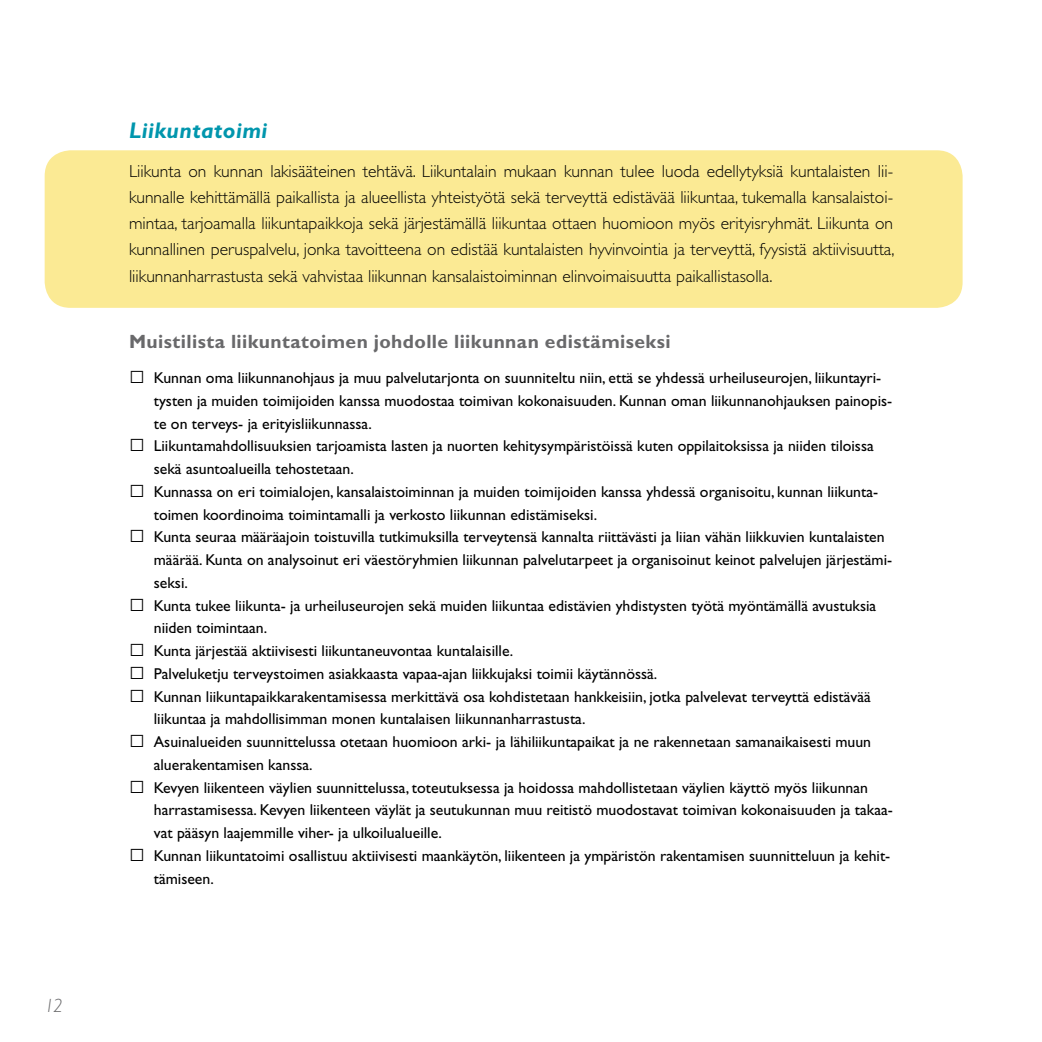
<style>
.page{position:relative;width:1042px;height:1042px;background:#fff}
.page>*{position:absolute;margin:0;border:0;box-sizing:border-box;transform-origin:0 0}
.t1{font:italic 700 22.75px "Gill Sans";letter-spacing:.02em;color:#0096ad}
.t2{font:700 19.25px "Gill Sans";letter-spacing:.02em;color:#69696b}
.t3{font:italic 300 19.25px "Gill Sans";color:#69696b}
.t4{font:300 17.5px/26.2px "Gill Sans";color:#000;text-align:justify}
.t5{font:15.75px/22.8px "Gill Sans";color:#000}
.s1{font-family:"Arial";font-size:26.25px}
</style>
<div class="page">
<div style="left:45px;top:150px;width:917px;height:158px;background:#fbea94;border-radius:26px"></div>
<p class="t3" style="left:45px;top:994px;width:20px">12</p>
<h1 class="t1" style="left:129px;top:117px;width:140px">Liikuntatoimi</h1>
<p class="t4" style="left:129px;top:158px;width:767px">Liikunta on kunnan lakisääteinen tehtävä. Liikuntalain mukaan kunnan tulee luoda edellytyksiä kuntalaisten lii&shy;kunnalle kehittämällä paikallista ja alueellista yhteistyötä sekä terveyttä edistävää liikuntaa, tukemalla kansalaistoi&shy;mintaa, tarjoamalla liikuntapaikkoja sekä järjestämällä liikuntaa ottaen huomioon myös erityisryhmät. Liikunta on kunnallinen peruspalvelu, jonka tavoitteena on edistää kuntalaisten hyvinvointia ja terveyttä, fyysistä aktiivisuutta, liikunnanharrastusta sekä vahvistaa liikunnan kansalaistoiminnan elinvoimaisuutta paikallistasolla.</p>
<p class="t2" style="left:129px;top:330px;width:543px">M uistilista liikuntatoimen johdolle liikunnan edistämiseksi</p>
<p class="t5" style="left:154px;top:366px;width:740px;text-indent:-25px"><span class="s1">□</span> Kunnan oma liikunnanohjaus ja muu palvelutarjonta on suunniteltu niin, että se yhdessä urheiluseurojen, liikuntayri&shy;tysten ja muiden toimijoiden kanssa muodostaa toimivan kokonaisuuden. Kunnan oman liikunnanohjauksen painopis&shy;te on terveys- ja erityisliikunnassa.</p>
<p class="t5" style="left:154px;top:435px;width:721px;text-indent:-25px"><span class="s1">□</span> Liikuntamahdollisuuksien tarjoamista lasten ja nuorten kehitysympäristöissä kuten oppilaitoksissa ja niiden tiloissa sekä asuntoalueilla tehostetaan.</p>
<p class="t5" style="left:154px;top:480px;width:726px;text-indent:-25px"><span class="s1">□</span> Kunnassa on eri toimialojen, kansalaistoiminnan ja muiden toimijoiden kanssa yhdessä organisoitu, kunnan liikunta&shy;toimen koordinoima toimintamalli ja verkosto liikunnan edistämiseksi.</p>
<p class="t5" style="left:154px;top:526px;width:740px;text-indent:-25px"><span class="s1">□</span> Kunta seuraa määräajoin toistuvilla tutkimuksilla terveytensä kannalta riittävästi ja liian vähän liikkuvien kuntalaisten määrää. Kunta on analysoinut eri väestöryhmien liikunnan palvelutarpeet ja organisoinut keinot palvelujen järjestämi&shy;seksi.</p>
<p class="t5" style="left:154px;top:594px;width:724px;text-indent:-25px"><span class="s1">□</span> Kunta tukee liikunta- ja urheiluseurojen sekä muiden liikuntaa edistävien yhdistysten työtä myöntämällä avustuksia niiden toimintaan.</p>
<p class="t5" style="left:129px;top:639px;width:386px"><span class="s1">□</span> Kunta järjestää aktiivisesti liikuntaneuvontaa kuntalaisille.</p>
<p class="t5" style="left:129px;top:662px;width:530px"><span class="s1">□</span> Palveluketju terveystoimen asiakkaasta vapaa-ajan liikkujaksi toimii käytännössä.</p>
<p class="t5" style="left:154px;top:685px;width:718px;text-indent:-25px"><span class="s1">□</span> Kunnan liikuntapaikkarakentamisessa merkittävä osa kohdistetaan hankkeisiin, jotka palvelevat terveyttä edistävää liikuntaa ja mahdollisimman monen kuntalaisen liikunnanharrastusta.</p>
<p class="t5" style="left:154px;top:730px;width:719px;text-indent:-25px"><span class="s1">□</span> Asuinalueiden suunnittelussa otetaan huomioon arki- ja lähiliikuntapaikat ja ne rakennetaan samanaikaisesti muun aluerakentamisen kanssa.</p>
<p class="t5" style="left:154px;top:776px;width:741px;text-indent:-25px"><span class="s1">□</span> Kevyen liikenteen väylien suunnittelussa, toteutuksessa ja hoidossa mahdollistetaan väylien käyttö myös liikunnan harrastamisessa. Kevyen liikenteen väylät ja seutukunnan muu reitistö muodostavat toimivan kokonaisuuden ja takaa&shy;vat pääsyn laajemmille viher- ja ulkoilualueille.</p>
<p class="t5" style="left:154px;top:844px;width:738px;text-indent:-25px"><span class="s1">□</span> Kunnan liikuntatoimi osallistuu aktiivisesti maankäytön, liikenteen ja ympäristön rakentamisen suunnitteluun ja kehit&shy;tämiseen.</p>
</div>
